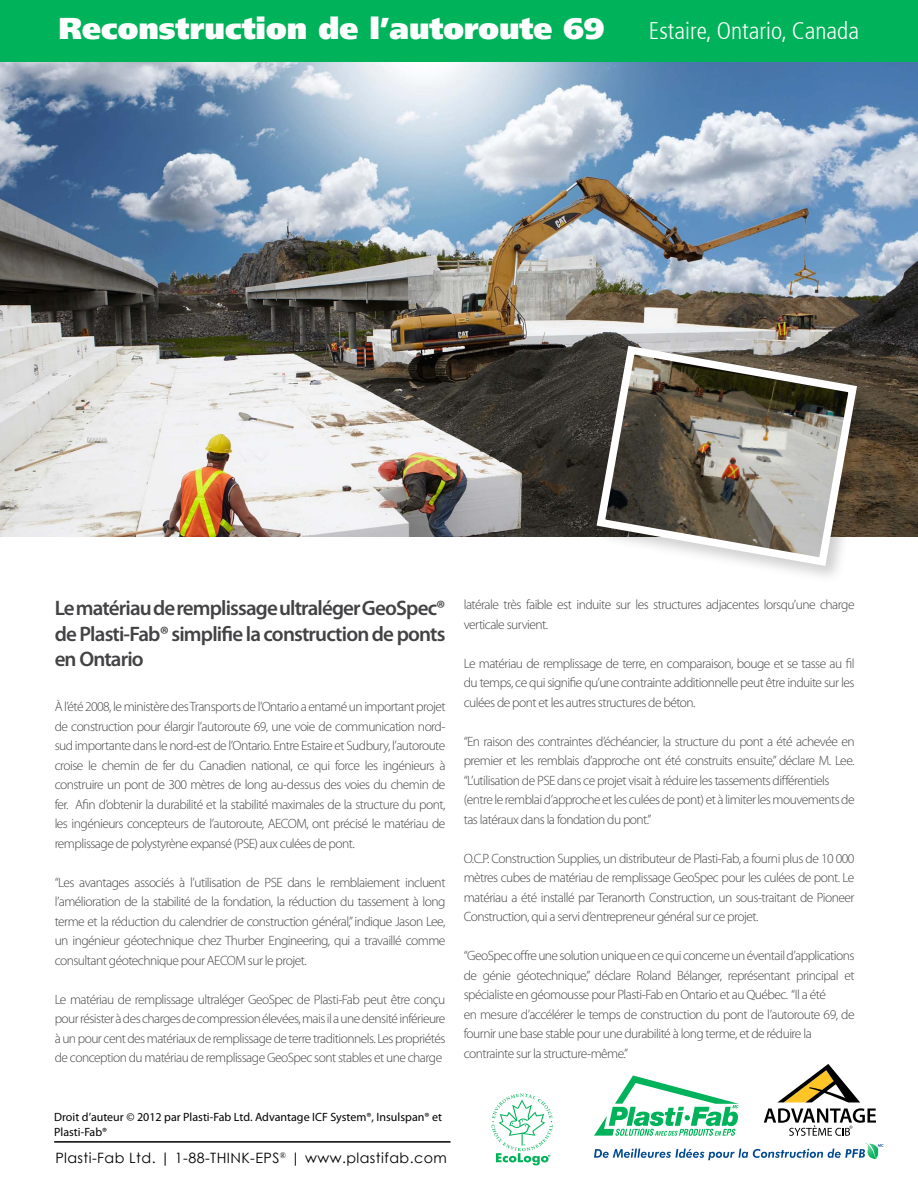
<style>
.page{position:relative;width:918px;height:1188px;background:#fff}
.page>*{position:absolute;margin:0;border:0;box-sizing:border-box;transform-origin:0 0}
.t1{font:900 30px "Frutiger 95";color:#fff}
.t2{font:300 condensed 24px "Frutiger 47";color:#fff}
.t3{font:600 21px/25.5px "Myriad Pro";letter-spacing:-.04em;color:#434345;text-align:justify}
.t4{font:14.25px "Century Gothic";letter-spacing:.03em;color:#000}
.t5{font:300 13.5px/19.5px "Myriad Pro";letter-spacing:-.04em;color:#434345;text-align:justify}
.t6{font:12px/14.4px "Myriad Pro";color:#000}
</style>
<div class="page">
<img style="left:0;top:62px;width:918px;height:474px">
<div style="left:0;top:0;width:918px;height:62px;background:#00b259"></div>
<hr style="left:54px;top:1141px;width:397px;height:2px;background:#000">
<svg style="left:594px;top:1075px;width:145px;height:61px"></svg>
<svg style="left:594px;top:1143px;width:290px;height:17px"></svg>
<svg style="left:778px;top:1064px;width:82px;height:38px"></svg>
<svg style="left:764px;top:1108px;width:112px;height:28px"></svg>
<svg style="left:491px;top:1094px;width:62px;height:71px"></svg>
<div style="left:592px;top:341px;width:282px;height:242px;background:#000;opacity:.19"></div>
<svg style="left:592px;top:341px;width:269px;height:229px"></svg>
<h1 class="t1" style="left:59px;top:10px;width:547px">Reconstruction de l’autoroute 69</h1>
<h2 class="t2" style="left:649px;top:17px;width:212px">Estaire, Ontario, Canada</h2>
<h3 class="t3" style="left:55px;top:595px;width:392px">Le matériau de remplissage ultraléger GeoSpec® de Plasti-Fab® simplifie la construction de ponts en Ontario</h3>
<p class="t5" style="left:55px;top:697px;width:392px">À l’été 2008, le ministère des Transports de l’Ontario a entamé un important projet de construction pour élargir l’autoroute 69, une voie de communication nord&shy;sud importante dans le nord-est de l’Ontario. Entre Estaire et Sudbury, l’autoroute croise le chemin de fer du Canadien national, ce qui force les ingénieurs à construire un pont de 300 mètres de long au-dessus des voies du chemin de fer. Afin d’obtenir la durabilité et la stabilité maximales de la structure du pont, les ingénieurs concepteurs de l’autoroute, AECOM, ont précisé le matériau de remplissage de polystyrène expansé (PSE) aux culées de pont.</p>
<p class="t5" style="left:55px;top:872px;width:392px">“Les avantages associés à l’utilisation de PSE dans le remblaiement incluent l’amélioration de la stabilité de la fondation, la réduction du tassement à long terme et la réduction du calendrier de construction général,” indique Jason Lee, un ingénieur géotechnique chez Thurber Engineering, qui a travaillé comme consultant géotechnique pour AECOM sur le projet.</p>
<p class="t5" style="left:55px;top:989px;width:392px">Le matériau de remplissage ultraléger GeoSpec de Plasti-Fab peut être conçu pour résister à des charges de compression élevées, mais il a une densité inférieure à un pour cent des matériaux de remplissage de terre traditionnels. Les propriétés de conception du matériau de remplissage GeoSpec sont stables et une charge</p>
<p class="t5" style="left:464px;top:595px;width:392px">latérale très faible est induite sur les structures adjacentes lorsqu’une charge verticale survient.</p>
<p class="t5" style="left:464px;top:654px;width:392px">Le matériau de remplissage de terre, en comparaison, bouge et se tasse au fil du temps, ce qui signifie qu’une contrainte additionnelle peut être induite sur les culées de pont et les autres structures de béton.</p>
<p class="t5" style="left:464px;top:732px;width:392px;text-align:left">“En raison des contraintes d’échéancier, la structure du pont a été achevée en premier et les remblais d’approche ont été construits ensuite,” déclare M. Lee. “L’utilisation de PSE dans ce projet visait à réduire les tassements différentiels (entre le remblai d’approche et les culées de pont) et à limiter les mouvements de tas latéraux dans la fondation du pont.”</p>
<p class="t5" style="left:464px;top:849px;width:392px">O.C.P. Construction Supplies, un distributeur de Plasti-Fab, a fourni plus de 10 000 mètres cubes de matériau de remplissage GeoSpec pour les culées de pont. Le matériau a été installé par Teranorth Construction, un sous-traitant de Pioneer Construction, qui a servi d’entrepreneur général sur ce projet.</p>
<p class="t5" style="left:464px;top:946px;width:392px;text-align:left">“GeoSpec offre une solution unique en ce qui concerne un éventail d’applications de génie géotechnique,” déclare Roland Bélanger, représentant principal et spécialiste en géomousse pour Plasti-Fab en Ontario et au Québec. “Il a été<br>en mesure d’accélérer le temps de construction du pont de l’autoroute 69, de fournir une base stable pour une durabilité à long terme, et de réduire la contrainte sur la structure-même.”</p>
<p class="t6" style="left:54px;top:1110px;width:389px">Droit d’auteur © 2012 par Plasti-Fab Ltd. Advantage ICF System®, Insulspan® et<br>Plasti-Fab®</p>
<p class="t4" style="left:55px;top:1148px;width:393px">Plasti-Fab Ltd. | 1-88-THINK-EPS<sup>®</sup> | www.plastifab.com</p>
</div>
